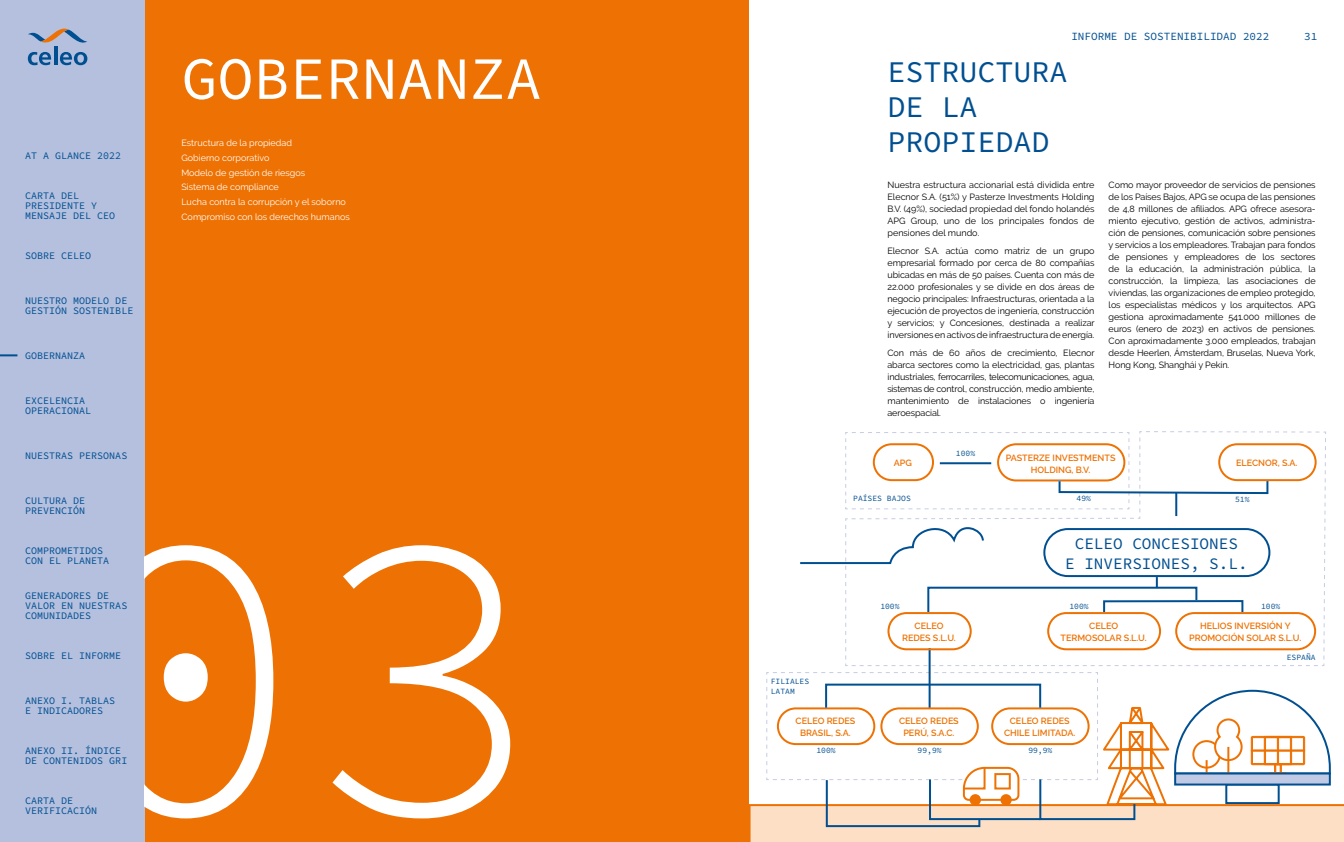
<style>
.page{position:relative;width:1344px;height:842px;background:#fff}
.page>*{position:absolute;margin:0;border:0;box-sizing:border-box;transform-origin:0 0}
.t1{font:300 400px "Source Code Pro";color:#fff}
.t2{font:60px "Source Code Pro";color:#fff}
.t3{font:30px/35px "Source Code Pro";color:#004f91}
.t4{font:16px/20px "Source Code Pro";color:#004f91;text-align:center}
.t5{font:11px "Source Code Pro";color:#004f91}
.t6{font:10px/10px "Source Code Pro";color:#004f91}
.t7{font:9px/12px "Raleway";letter-spacing:-.01em;color:#000;text-align:justify}
.t8{font:600 9px/12px "Raleway";color:#ee7203;text-align:center}
.t9{font:9px/14.8px "Raleway";color:#fff}
.t10{font:8px/10px "Source Code Pro";color:#004f91}
</style>
<div class="page">
<div style="left:0;top:0;width:151px;height:842px;background:#b5c0de"></div>
<svg style="left:28px;top:52px;width:23px;height:13px"></svg>
<hr style="left:54px;top:46px;width:3px;height:19px;background:#004f91">
<svg style="left:60px;top:52px;width:27px;height:13px"></svg>
<svg style="left:28px;top:29px;width:59px;height:14px"></svg>
<hr style="left:928px;top:648px;width:2px;height:61px;background:#004f91">
<svg style="left:800px;top:431px;width:526px;height:235px"></svg>
<svg style="left:748px;top:672px;width:596px;height:170px"></svg>
<div style="left:1174px;top:772px;width:156px;height:13px;background:#c1cae4;border:2px solid #004f91"></div>
<div style="left:145px;top:0;width:603px;height:842px;background:#ee7203"></div>
<svg style="left:0;top:354px;width:17px;height:2px"></svg>
<p class="t6" style="left:25px;top:151px;width:97px">AT A GLANCE 2022</p>
<p class="t6" style="left:25px;top:191px;width:91px">CARTA DEL<br>PRESIDENTE Y<br>MENSAJE DEL CEO</p>
<p class="t6" style="left:25px;top:251px;width:67px">SOBRE CELEO</p>
<p class="t6" style="left:25px;top:296px;width:110px">NUESTRO MODELO DE<br>GESTIÓN SOSTENIBLE</p>
<p class="t6" style="left:25px;top:351px;width:61px">GOBERNANZA</p>
<p class="t6" style="left:25px;top:396px;width:67px">EXCELENCIA<br>OPERACIONAL</p>
<p class="t6" style="left:25px;top:451px;width:104px">NUESTRAS PERSONAS</p>
<p class="t6" style="left:25px;top:496px;width:61px">CULTURA DE<br>PREVENCIÓN</p>
<h2 class="t2" style="left:181px;top:35px;width:361px">GOBERNANZA</h2>
<p class="t9" style="left:181px;top:135px;width:170px">Estructura de la propiedad<br>Gobierno corporativo<br>Modelo de gestión de riesgos<br>Sistema de compliance<br>Lucha contra la corrupción y el soborno<br>Compromiso con los derechos humanos</p>
<h1 class="t1" style="left:66px;top:390px;width:482px">03</h1>
<p class="t6" style="left:25px;top:546px;width:85px">COMPROMETIDOS<br>CON EL PLANETA</p>
<p class="t6" style="left:25px;top:591px;width:104px">GENERADORES DE<br>VALOR EN NUESTRAS<br>COMUNIDADES</p>
<p class="t6" style="left:25px;top:651px;width:97px">SOBRE EL INFORME</p>
<p class="t6" style="left:25px;top:696px;width:91px">ANEXO I. TABLAS<br>E INDICADORES</p>
<p class="t6" style="left:25px;top:746px;width:104px">ANEXO II. ÍNDICE<br>DE CONTENIDOS GRI</p>
<p class="t6" style="left:25px;top:796px;width:73px">CARTA DE<br>VERIFICACIÓN</p>
<p class="t5" style="left:1071px;top:28px;width:199px">INFORME DE SOSTENIBILIDAD 2022</p>
<p class="t5" style="left:1304px;top:28px;width:15px">31</p>
<h3 class="t3" style="left:887px;top:56px;width:181px">ESTRUCTURA<br>DE LA<br>PROPIEDAD</h3>
<p class="t7" style="left:887px;top:179px;width:208px">Nuestra estructura accionarial está dividida entre Elecnor S.A. (51%) y Pasterze Investments Holding B.V. (49%), sociedad propiedad del fondo holandés APG Group, uno de los principales fondos de pensiones del mundo.</p>
<p class="t7" style="left:887px;top:245px;width:209px">Elecnor S.A. actúa como matriz de un grupo empresarial formado por cerca de 80 compañías ubicadas en más de 50 países. Cuenta con más de 22.000 profesionales y se divide en dos áreas de negocio principales: Infraestructuras, orientada a la ejecución de proyectos de ingeniería, construcción y servicios; y Concesiones, destinada a realizar inversiones en activos de infraestructura de energía.</p>
<p class="t7" style="left:887px;top:347px;width:209px">Con más de 60 años de crecimiento, Elecnor abarca sectores como la electricidad, gas, plantas industriales, ferrocarriles, telecomunicaciones, agua, sistemas de control, construcción, medio ambiente, mantenimiento de instalaciones o ingeniería aeroespacial.</p>
<p class="t7" style="left:1108px;top:179px;width:208px">Como mayor proveedor de servicios de pensiones de los Países Bajos, APG se ocupa de las pensiones de 4,8 millones de afiliados. APG ofrece asesora&shy;miento ejecutivo, gestión de activos, administra&shy;ción de pensiones, comunicación sobre pensiones y servicios a los empleadores. Trabajan para fondos de pensiones y empleadores de los sectores de la educación, la administración pública, la construcción, la limpieza, las asociaciones de viviendas, las organizaciones de empleo protegido, los especialistas médicos y los arquitectos. APG gestiona aproximadamente 541.000 millones de euros (enero de 2023) en activos de pensiones.<br>Con aproximadamente 3.000 empleados, trabajan desde Heerlen, Ámsterdam, Bruselas, Nueva York, Hong Kong, Shanghái y Pekín.</p>
<p class="t10" style="left:956px;top:449px;width:21px">100%</p>
<p class="t8" style="left:893px;top:457px;width:20px">APG</p>
<p class="t8" style="left:1005px;top:451px;width:111px">PASTERZE INVESTMENTS<br>HOLDING, B.V.</p>
<p class="t8" style="left:1236px;top:457px;width:63px">ELECNOR, S.A.</p>
<p class="t10" style="left:853px;top:494px;width:59px">PAÍSES BAJOS</p>
<p class="t10" style="left:1076px;top:494px;width:16px">49%</p>
<p class="t10" style="left:1235px;top:495px;width:16px">51%</p>
<h3 class="t4" style="left:1065px;top:534px;width:184px">CELEO CONCESIONES<br>E INVERSIONES, S.L.</h3>
<p class="t10" style="left:880px;top:602px;width:21px">100%</p>
<p class="t10" style="left:1069px;top:602px;width:21px">100%</p>
<p class="t10" style="left:1261px;top:602px;width:21px">100%</p>
<p class="t10" style="left:771px;top:677px;width:40px">FILIALES<br>LATAM</p>
<p class="t8" style="left:902px;top:620px;width:55px">CELEO<br>REDES S.L.U.</p>
<p class="t8" style="left:1060px;top:620px;width:88px">CELEO<br>TERMOSOLAR S.L.U.</p>
<p class="t8" style="left:1189px;top:620px;width:114px">HELIOS INVERSIÓN Y<br>PROMOCIÓN SOLAR S.L.U.</p>
<p class="t10" style="left:1286px;top:653px;width:30px">ESPAÑA</p>
<p class="t8" style="left:795px;top:715px;width:61px">CELEO REDES<br>BRASIL, S.A.</p>
<p class="t8" style="left:899px;top:715px;width:61px">CELEO REDES<br>PERÚ, S.A.C.</p>
<p class="t8" style="left:1004px;top:715px;width:73px">CELEO REDES<br>CHILE LIMITADA.</p>
<p class="t10" style="left:816px;top:746px;width:21px">100%</p>
<p class="t10" style="left:917px;top:746px;width:25px">99,9%</p>
<p class="t10" style="left:1028px;top:746px;width:25px">99,9%</p>
</div>
